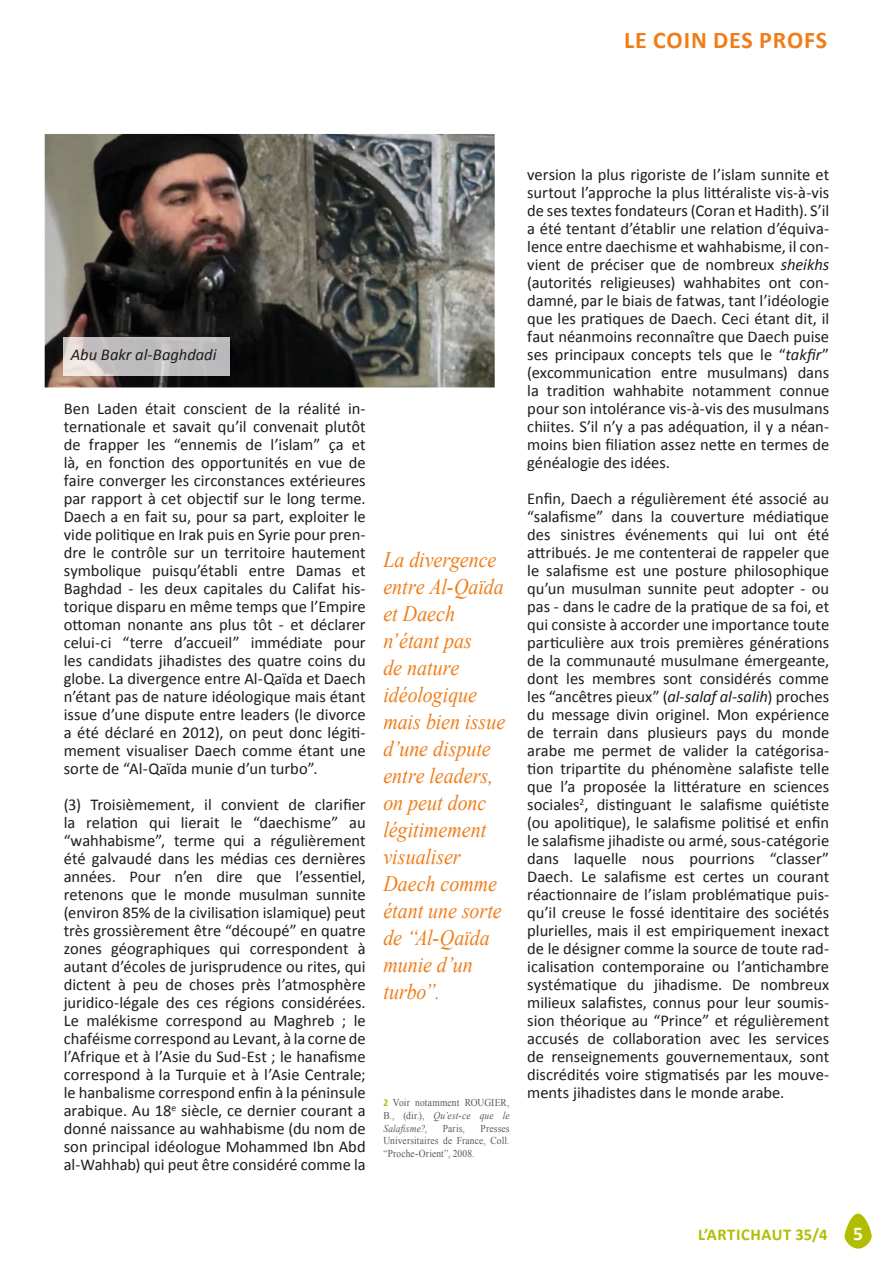
<style>
.page{position:relative;width:893px;height:1263px;background:#fff}
.page>*{position:absolute;margin:0;border:0;box-sizing:border-box;transform-origin:0 0}
.t1{font:700 24px "Calibri";letter-spacing:.04em;color:#f07d18}
.t2{font:italic 22.05px/27px "Times New Roman";color:#f07d18;scale:.9 1}
.t3{font:700 19.5px "Calibri";color:#fff}
.t4{font:16.5px/18px "Calibri";color:#1d1d1b;text-align:justify}
.t5{font:italic 16.5px "Calibri";color:#1d1d1b}
.t6{font:700 16.5px "Calibri";letter-spacing:.04em;color:#b2bd00}
.t7{font:10.5px/12.6px "Times New Roman";letter-spacing:.02em;color:#575756;text-align:justify;scale:.9 1}
.s1{font-family:"Calibri";font-weight:700;color:#b2bd00}
.s2{font-style:italic}
</style>
<div class="page">
<svg style="left:844px;top:1214px;width:28px;height:34px"></svg>
<img style="left:45px;top:134px;width:450px;height:253px">
<img style="left:64px;top:337px;width:166px;height:39px">
<h1 class="t1" style="left:624px;top:23px;width:205px">LE COIN DES PROFS</h1>
<p class="t5" style="left:71px;top:343px;width:147px">Abu Bakr al-Baghdadi</p>
<p class="t4" style="left:64px;top:399px;width:303px">Ben Laden était conscient de la réalité in&shy;ternationale et savait qu’il convenait plutôt de frapper les “ennemis de l’islam” ça et là, en fonction des opportunités en vue de faire converger les circonstances extérieures par rapport à cet objectif sur le long terme.<br>Daech a en fait su, pour sa part, exploiter le vide politique en Irak puis en Syrie pour pren&shy;dre le contrôle sur un territoire hautement symbolique puisqu’établi entre Damas et Baghdad - les deux capitales du Califat his&shy;torique disparu en même temps que l’Empire ottoman nonante ans plus tôt - et déclarer celui-ci “terre d’accueil” immédiate pour les candidats jihadistes des quatre coins du globe. La divergence entre Al-Qaïda et Daech n’étant pas de nature idéologique mais étant issue d’une dispute entre leaders (le divorce a été déclaré en 2012), on peut donc légiti&shy;mement visualiser Daech comme étant une sorte de “Al-Qaïda munie d’un turbo”.</p>
<p class="t4" style="left:64px;top:795px;width:303px">(3) Troisièmement, il convient de clarifier la relation qui lierait le “daechisme” au “wahhabisme”, terme qui a régulièrement été galvaudé dans les médias ces dernières années. Pour n’en dire que l’essentiel, retenons que le monde musulman sunnite (environ 85% de la civilisation islamique) peut très grossièrement être “découpé” en quatre zones géographiques qui correspondent à autant d’écoles de jurisprudence ou rites, qui dictent à peu de choses près l’atmosphère juridico-légale des ces régions considérées.<br>Le malékisme correspond au Maghreb ; le chaféisme correspond au Levant, à la corne de l’Afrique et à l’Asie du Sud-Est ; le hanafisme correspond à la Turquie et à l’Asie Centrale; le hanbalisme correspond enfin à la péninsule arabique. Au 18<sup>e</sup> siècle, ce dernier courant a donné naissance au wahhabisme (du nom de son principal idéologue Mohammed Ibn Abd al-Wahhab) qui peut être considéré comme la</p>
<h2 class="t2" style="left:383px;top:546px;width:137px">La divergence entre Al-Qaïda et Daech n’étant pas<br>de nature idéologique mais bien issue d’une dispute entre leaders, on peut donc légitimement visualiser<br>Daech comme étant une sorte de “Al-Qaïda munie d’un turbo”.</h2>
<p class="t7" style="left:383px;top:1096px;width:142px"><span class="s1">2</span> Voir notamment ROUGIER, B., (dir.), <span class="s2">Qu’est-ce que le Salafisme?</span>,</p>
<p class="t7" style="left:443px;top:1121px;width:26px">Paris,</p>
<p class="t7" style="left:383px;top:1121px;width:142px;text-indent:97px">Presses Universitaires de France, Coll. “Proche-Orient”, 2008.</p>
<p class="t4" style="left:527px;top:165px;width:303px">version la plus rigoriste de l’islam sunnite et surtout l’approche la plus littéraliste vis-à-vis de ses textes fondateurs (Coran et Hadith). S’il a été tentant d’établir une relation d’équiva&shy;lence entre daechisme et wahhabisme, il con&shy;vient de préciser que de nombreux <span class="s2">sheikhs </span>(autorités religieuses) wahhabites ont con&shy;damné, par le biais de fatwas, tant l’idéologie que les pratiques de Daech. Ceci étant dit, il faut néanmoins reconnaître que Daech puise ses principaux concepts tels que le “<span class="s2">takfir</span>” (excommunication entre musulmans) dans la tradition wahhabite notamment connue pour son intolérance vis-à-vis des musulmans chiites. S’il n’y a pas adéquation, il y a néan&shy;moins bien filiation assez nette en termes de généalogie des idées.</p>
<p class="t4" style="left:527px;top:489px;width:303px">Enfin, Daech a régulièrement été associé au “salafisme” dans la couverture médiatique des sinistres événements qui lui ont été attribués. Je me contenterai de rappeler que le salafisme est une posture philosophique qu’un musulman sunnite peut adopter - ou pas - dans le cadre de la pratique de sa foi, et qui consiste à accorder une importance toute particulière aux trois premières générations de la communauté musulmane émergeante, dont les membres sont considérés comme les “ancêtres pieux” (<span class="s2">al-salaf al-salih</span>) proches du message divin originel. Mon expérience de terrain dans plusieurs pays du monde arabe me permet de valider la catégorisa&shy;tion tripartite du phénomène salafiste telle que l’a proposée la littérature en sciences sociales<sup>2</sup>, distinguant le salafisme quiétiste (ou apolitique), le salafisme politisé et enfin le salafisme jihadiste ou armé, sous-catégorie dans laquelle nous pourrions “classer” Daech. Le salafisme est certes un courant réactionnaire de l’islam problématique puis&shy;qu’il creuse le fossé identitaire des sociétés plurielles, mais il est empiriquement inexact de le désigner comme la source de toute rad&shy;icalisation contemporaine ou l’antichambre systématique du jihadisme. De nombreux milieux salafistes, connus pour leur soumis&shy;sion théorique au “Prince” et régulièrement accusés de collaboration avec les services de renseignements gouvernementaux, sont discrédités voire stigmatisés par les mouve&shy;ments jihadistes dans le monde arabe.</p>
<p class="t6" style="left:698px;top:1223px;width:131px">L’ARTICHAUT 35/4</p>
<p class="t3" style="left:853px;top:1220px;width:11px">5</p>
</div>
